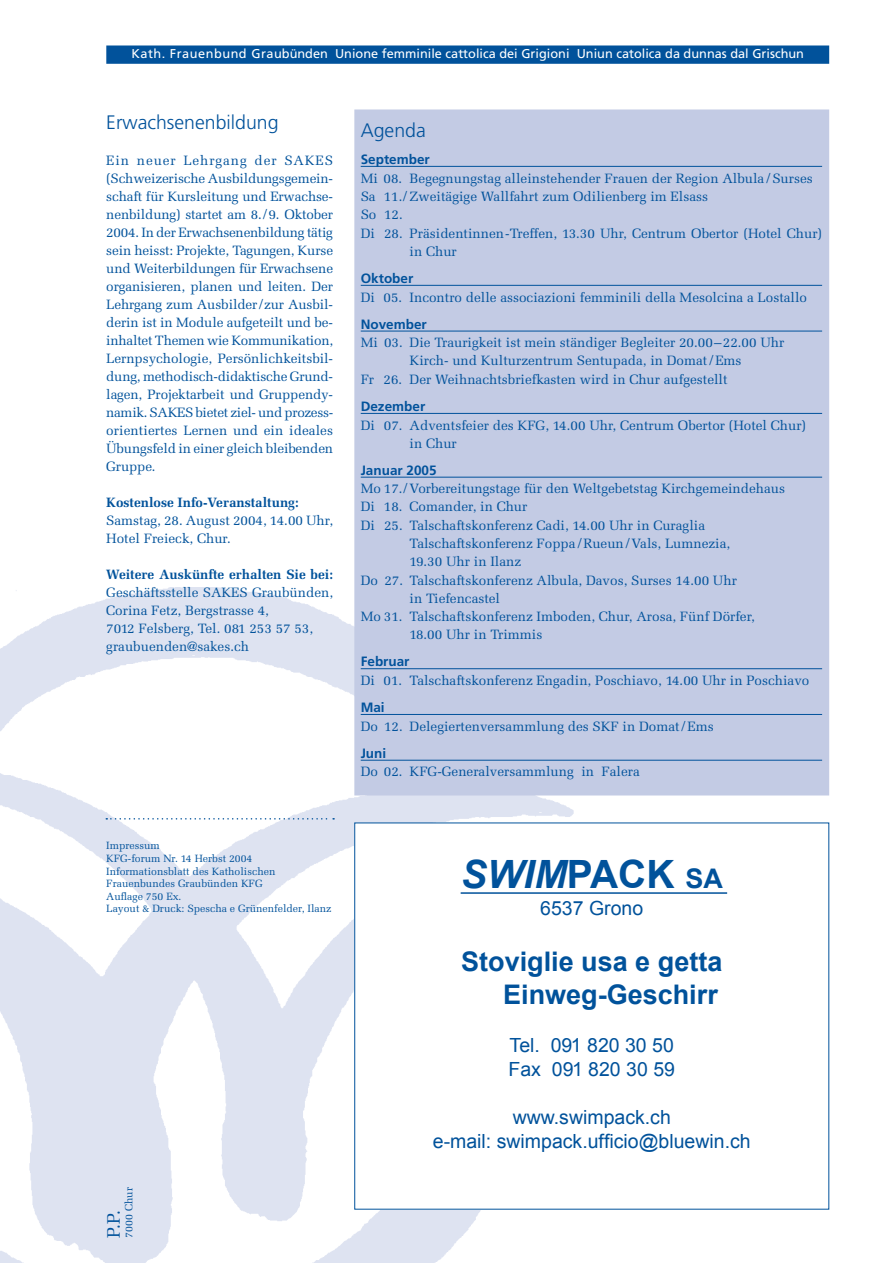
<style>
.page{position:relative;width:893px;height:1263px;background:#fff}
.page>*{position:absolute;margin:0;border:0;box-sizing:border-box;transform-origin:0 0}
.t1{font:italic 700 39px "Arial";color:#01529b}
.t2{font:700 27px/33px "Arial";color:#01529b;text-align:right}
.t3{font:19.5px/24px "Arial";color:#01529b}
.t4{font:300 19.5px "Frutiger";color:#01529b}
.t5{font:18px "Melior";color:#01529b}
.t6{font:13.5px/18px "Melior";color:#01529b}
.t7{font:700 13.5px "Melior";color:#01529b}
.t8{font:700 13.5px "Frutiger";color:#01529b}
.t9{font:12.75px "Frutiger";color:#fff}
.t10{font:10.5px/12.6px "Melior";color:#01529b}
.s1{font-style:normal}
.s2{font-style:normal;font-size:27px}
</style>
<div class="page">
<img style="left:0;top:587px;width:636px;height:676px">
<svg style="left:106px;top:818px;width:228px;height:1px"></svg>
<div style="left:107px;top:46px;width:721px;height:17px;background:#01529b"></div>
<div style="left:106px;top:45px;width:723px;height:19px;border:2px solid #01529b"></div>
<div style="left:355px;top:110px;width:473px;height:685px;background:#c3cbe4"></div>
<div style="left:354px;top:109px;width:475px;height:686px;border:2px solid #c3cbe4"></div>
<hr style="left:361px;top:166px;width:461px;height:1px;background:#01529b">
<hr style="left:361px;top:285px;width:461px;height:1px;background:#01529b">
<hr style="left:361px;top:331px;width:461px;height:1px;background:#01529b">
<hr style="left:361px;top:413px;width:461px;height:1px;background:#01529b">
<hr style="left:361px;top:477px;width:461px;height:1px;background:#01529b">
<hr style="left:361px;top:668px;width:461px;height:1px;background:#01529b">
<hr style="left:361px;top:714px;width:461px;height:1px;background:#01529b">
<hr style="left:361px;top:760px;width:461px;height:1px;background:#01529b">
<div style="left:355px;top:823px;width:474px;height:386px;background:#fff"></div>
<hr style="left:461px;top:892px;width:266px;height:2px;background:#01529b">
<p class="t9" style="left:131px;top:46px;width:674px">Kath. Frauenbund Graubünden Unione femminile cattolica dei Grigioni Uniun catolica da dunnas dal Grischun</p>
<h3 class="t4" style="left:106px;top:112px;width:174px">Erwachsenenbildung</h3>
<p class="t6" style="left:106px;top:152px;width:228px;text-align:justify">Ein neuer Lehrgang der SAKES (Schweizerische Ausbildungsgemein&shy;schaft für Kursleitung und Erwachse&shy;nenbildung) startet am 8./9. Oktober 2004. In der Erwachsenenbildung tätig sein heisst: Projekte, Tagungen, Kurse und Weiterbildungen für Erwachsene organisieren, planen und leiten. Der Lehrgang zum Ausbilder/zur Ausbil&shy;derin ist in Module aufgeteilt und be&shy;inhaltet Themen wie Kommunikation, Lernpsychologie, Persönlichkeitsbil&shy;dung, methodisch-didaktische Grund&shy;lagen, Projektarbeit und Gruppendy&shy;namik. SAKES bietet ziel- und prozess&shy;orientiertes Lernen und ein ideales Übungsfeld in einer gleich bleibenden Gruppe.</p>
<p class="t7" style="left:106px;top:495px;width:194px">Kostenlose Info-Veranstaltung:</p>
<p class="t6" style="left:106px;top:512px;width:228px">Samstag, 28. August 2004, 14.00 Uhr,<br>Hotel Freieck, Chur.</p>
<p class="t7" style="left:106px;top:567px;width:228px">Weitere Auskünfte erhalten Sie bei:</p>
<p class="t6" style="left:106px;top:584px;width:228px">Geschäftsstelle SAKES Graubünden,<br>Corina Fetz, Bergstrasse 4,<br>7012 Felsberg, Tel. 081 253 57 53, graubuenden@sakes.ch</p>
<p class="t10" style="left:106px;top:840px;width:227px">Impressum<br>KFG-forum Nr. 14 Herbst 2004<br>Informationsblatt des Katholischen<br>Frauenbundes Graubünden KFG<br>Auflage 750 Ex.<br>Layout &amp; Druck: Spescha e Grünenfelder, Ilanz</p>
<p class="t10" style="left:122px;top:1237px;width:52px;rotate:-90deg">7000 Chur</p>
<h3 class="t5" style="left:103px;top:1237px;width:29px;rotate:-90deg">P.P.</h3>
<h3 class="t4" style="left:361px;top:119px;width:67px">Agenda</h3>
<p class="t8" style="left:361px;top:151px;width:71px">September</p>
<p class="t6" style="left:361px;top:169px;width:454px">Mi 08. Begegnungstag alleinstehender Frauen der Region Albula/Surses</p>
<p class="t6" style="left:361px;top:188px;width:349px">Sa 11./Zweitägige Wallfahrt zum Odilienberg im Elsass</p>
<p class="t6" style="left:361px;top:206px;width:44px">So 12.</p>
<p class="t6" style="left:361px;top:224px;width:463px">Di 28. Präsidentinnen-Treffen, 13.30 Uhr, Centrum Obertor (Hotel Chur)</p>
<p class="t6" style="left:410px;top:242px;width:49px">in Chur</p>
<p class="t8" style="left:361px;top:270px;width:54px">Oktober</p>
<p class="t6" style="left:361px;top:288px;width:448px">Di 05. Incontro delle associazioni femminili della Mesolcina a Lostallo</p>
<p class="t8" style="left:361px;top:316px;width:68px">November</p>
<p class="t6" style="left:361px;top:334px;width:425px">Mi 03. Die Traurigkeit ist mein ständiger Begleiter 20.00–22.00 Uhr</p>
<p class="t6" style="left:410px;top:352px;width:333px">Kirch- und Kulturzentrum Sentupada, in Domat/Ems</p>
<p class="t6" style="left:361px;top:370px;width:368px">Fr 26. Der Weihnachtsbriefkasten wird in Chur aufgestellt</p>
<p class="t8" style="left:361px;top:398px;width:66px">Dezember</p>
<p class="t6" style="left:410px;top:416px;width:398px;text-indent:-49px">Di 07. Adventsfeier des KFG, 14.00 Uhr, Centrum Obertor (Hotel Chur) in Chur</p>
<p class="t8" style="left:361px;top:462px;width:77px">Januar 2005</p>
<p class="t6" style="left:361px;top:480px;width:426px">Mo 17./Vorbereitungstage für den Weltgebetstag Kirchgemeindehaus<br>Di 18.</p>
<p class="t6" style="left:410px;top:498px;width:119px">Comander, in Chur</p>
<p class="t6" style="left:361px;top:516px;width:346px">Di 25. Talschaftskonferenz Cadi, 14.00 Uhr in Curaglia</p>
<p class="t6" style="left:410px;top:534px;width:322px">Talschaftskonferenz Foppa/Rueun/Vals, Lumnezia,</p>
<p class="t6" style="left:410px;top:552px;width:113px">19.30 Uhr in Ilanz</p>
<p class="t6" style="left:361px;top:571px;width:378px">Do 27. Talschaftskonferenz Albula, Davos, Surses 14.00 Uhr</p>
<p class="t6" style="left:410px;top:589px;width:92px">in Tiefencastel</p>
<p class="t6" style="left:361px;top:608px;width:396px">Mo 31. Talschaftskonferenz Imboden, Chur, Arosa, Fünf Dörfer,</p>
<p class="t6" style="left:410px;top:626px;width:134px">18.00 Uhr in Trimmis</p>
<p class="t8" style="left:361px;top:654px;width:50px">Februar</p>
<p class="t6" style="left:361px;top:671px;width:450px">Di 01. Talschaftskonferenz Engadin, Poschiavo, 14.00 Uhr in Poschiavo</p>
<p class="t8" style="left:361px;top:699px;width:26px">Mai</p>
<p class="t6" style="left:361px;top:717px;width:355px">Do 12. Delegiertenversammlung des SKF in Domat/Ems</p>
<p class="t8" style="left:361px;top:745px;width:27px">Juni</p>
<p class="t6" style="left:361px;top:763px;width:281px">Do 02. KFG-Generalversammlung in Falera</p>
<h1 class="t1" style="left:461px;top:849px;width:264px">SWIM<span class="s1">PACK</span> <span class="s2">SA</span></h1>
<h3 class="t3" style="left:540px;top:896px;width:104px">6537 Grono</h3>
<h2 class="t2" style="left:461px;top:946px;width:263px">Stoviglie usa e getta<br>Einweg-Geschirr</h2>
<h3 class="t3" style="left:508px;top:1034px;width:168px">Tel. 091 820 30 50<br>Fax 091 820 30 59</h3>
<h3 class="t3" style="left:433px;top:1106px;width:319px;text-align:center">www.swimpack.ch<br>e-mail: swimpack.ufficio@bluewin.ch</h3>
</div>
